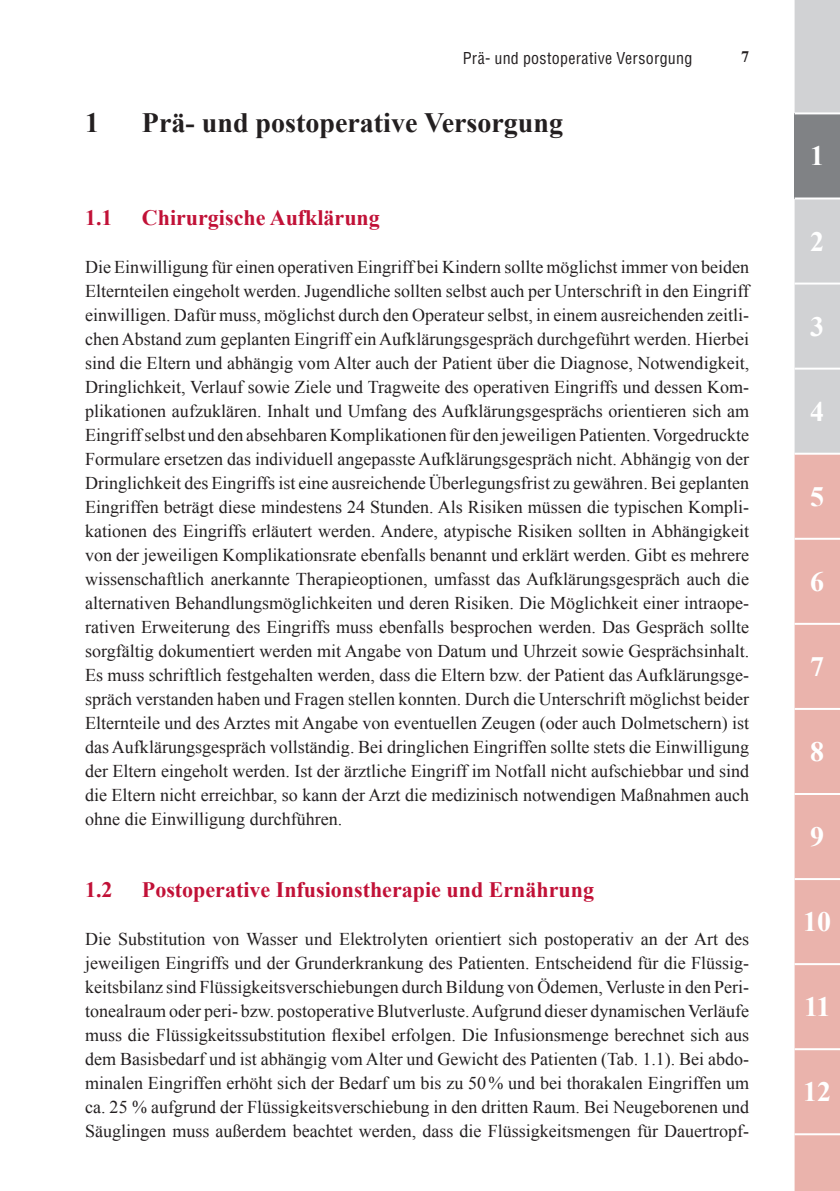
<style>
.page{position:relative;width:840px;height:1191px;background:#fff}
.page>*{position:absolute;margin:0;border:0;box-sizing:border-box;transform-origin:0 0}
.t1{font:700 28px "Times New Roman";color:#231f20}
.t2{font:700 28px "Times New Roman";color:#fff}
.t3{font:700 22px "Times New Roman";color:#c11137}
.t4{font:18px/24px "Times New Roman";color:#231f20;text-align:justify}
.t5{font:condensed 16px "Helvetica LT";letter-spacing:.015em;color:#231f20}
.t6{font:700 16px "Times New Roman";color:#231f20}
</style>
<div class="page">
<svg style="left:794px;top:0;width:45px;height:1191px;background:#dbbab6"></svg>
<hr style="left:794px;top:112px;width:45px;height:2px;background:#fff">
<hr style="left:794px;top:538px;width:45px;height:2px;background:#fff">
<hr style="left:794px;top:623px;width:45px;height:2px;background:#fff">
<hr style="left:794px;top:708px;width:45px;height:2px;background:#fff">
<hr style="left:794px;top:793px;width:45px;height:2px;background:#fff">
<hr style="left:794px;top:878px;width:45px;height:2px;background:#fff">
<hr style="left:794px;top:963px;width:45px;height:2px;background:#fff">
<hr style="left:794px;top:1048px;width:45px;height:2px;background:#fff">
<hr style="left:794px;top:1133px;width:45px;height:2px;background:#fff">
<hr style="left:794px;top:197px;width:45px;height:2px;background:#fff">
<hr style="left:794px;top:282px;width:45px;height:2px;background:#fff">
<hr style="left:794px;top:368px;width:45px;height:2px;background:#fff">
<hr style="left:794px;top:453px;width:45px;height:2px;background:#fff">
<p class="t5" style="left:462px;top:48px;width:231px">Prä- und postoperative Versorgung</p>
<p class="t6" style="left:740px;top:45px;width:9px">7</p>
<h1 class="t1" style="left:85px;top:104px;width:15px">1</h1>
<h1 class="t1" style="left:142px;top:104px;width:422px">Prä- und postoperative Versorgung</h1>
<p class="t3" style="left:85px;top:202px;width:29px">1.1</p>
<p class="t3" style="left:142px;top:202px;width:239px">Chirurgische Aufklärung</p>
<p class="t4" style="left:85px;top:254px;width:665px">Die Einwilligung für einen operativen Eingriff bei Kindern sollte möglichst immer von beiden Elternteilen eingeholt werden. Jugendliche sollten selbst auch per Unterschrift in den Eingriff einwilligen. Dafür muss, möglichst durch den Operateur selbst, in einem ausreichenden zeitli&shy;chen Abstand zum geplanten Eingriff ein Aufklärungsgespräch durchgeführt werden. Hierbei sind die Eltern und abhängig vom Alter auch der Patient über die Diagnose, Notwendigkeit, Dringlichkeit, Verlauf sowie Ziele und Tragweite des operativen Eingriffs und dessen Kom&shy;plikationen aufzuklären. Inhalt und Umfang des Aufklärungsgesprächs orientieren sich am Eingriff selbst und den absehbaren Komplikationen für den jeweiligen Patienten. Vorgedruckte Formulare ersetzen das individuell angepasste Aufklärungsgespräch nicht. Abhängig von der Dringlichkeit des Eingriffs ist eine ausreichende Überlegungsfrist zu gewähren. Bei geplanten Eingriffen beträgt diese mindestens 24 Stunden. Als Risiken müssen die typischen Kompli&shy;kationen des Eingriffs erläutert werden. Andere, atypische Risiken sollten in Abhängigkeit von der jeweiligen Komplikationsrate ebenfalls benannt und erklärt werden. Gibt es mehrere wissenschaftlich anerkannte Therapieoptionen, umfasst das Aufklärungsgespräch auch die alternativen Behandlungsmöglichkeiten und deren Risiken. Die Möglichkeit einer intraope&shy;rativen Erweiterung des Eingriffs muss ebenfalls besprochen werden. Das Gespräch sollte sorgfältig dokumentiert werden mit Angabe von Datum und Uhrzeit sowie Gesprächsinhalt.<br>Es muss schriftlich festgehalten werden, dass die Eltern bzw. der Patient das Aufklärungsge&shy;spräch verstanden haben und Fragen stellen konnten. Durch die Unterschrift möglichst beider Elternteile und des Arztes mit Angabe von eventuellen Zeugen (oder auch Dolmetschern) ist das Aufklärungsgespräch vollständig. Bei dringlichen Eingriffen sollte stets die Einwilligung der Eltern eingeholt werden. Ist der ärztliche Eingriff im Notfall nicht aufschiebbar und sind die Eltern nicht erreichbar, so kann der Arzt die medizinisch notwendigen Maßnahmen auch ohne die Einwilligung durchführen.</p>
<p class="t3" style="left:85px;top:874px;width:29px">1.2</p>
<p class="t3" style="left:142px;top:874px;width:453px">Postoperative Infusionstherapie und Ernährung</p>
<p class="t4" style="left:85px;top:926px;width:665px">Die Substitution von Wasser und Elektrolyten orientiert sich postoperativ an der Art des jeweiligen Eingriffs und der Grunderkrankung des Patienten. Entscheidend für die Flüssig&shy;keitsbilanz sind Flüssigkeitsverschiebungen durch Bildung von Ödemen, Verluste in den Peri&shy;tonealraum oder peri- bzw. postoperative Blutverluste. Aufgrund dieser dynamischen Verläufe muss die Flüssigkeitssubstitution flexibel erfolgen. Die Infusionsmenge berechnet sich aus dem Basisbedarf und ist abhängig vom Alter und Gewicht des Patienten (Tab. 1.1). Bei abdo&shy;minalen Eingriffen erhöht sich der Bedarf um bis zu 50% und bei thorakalen Eingriffen um ca. 25 % aufgrund der Flüssigkeitsverschiebung in den dritten Raum. Bei Neugeborenen und Säuglingen muss außerdem beachtet werden, dass die Flüssigkeitsmengen für Dauertropf-</p>
<h1 class="t2" style="left:809px;top:137px;width:15px">1</h1>
<h1 class="t2" style="left:809px;top:222px;width:15px">2</h1>
<h1 class="t2" style="left:809px;top:307px;width:15px">3</h1>
<h1 class="t2" style="left:809px;top:392px;width:15px">4</h1>
<h1 class="t2" style="left:809px;top:477px;width:15px">5</h1>
<h1 class="t2" style="left:809px;top:562px;width:15px">6</h1>
<h1 class="t2" style="left:809px;top:647px;width:15px">7</h1>
<h1 class="t2" style="left:809px;top:732px;width:15px">8</h1>
<h1 class="t2" style="left:809px;top:817px;width:15px">9</h1>
<h1 class="t2" style="left:802px;top:902px;width:29px">10</h1>
<h1 class="t2" style="left:803px;top:987px;width:28px">11</h1>
<h1 class="t2" style="left:802px;top:1072px;width:29px">12</h1>
</div>
